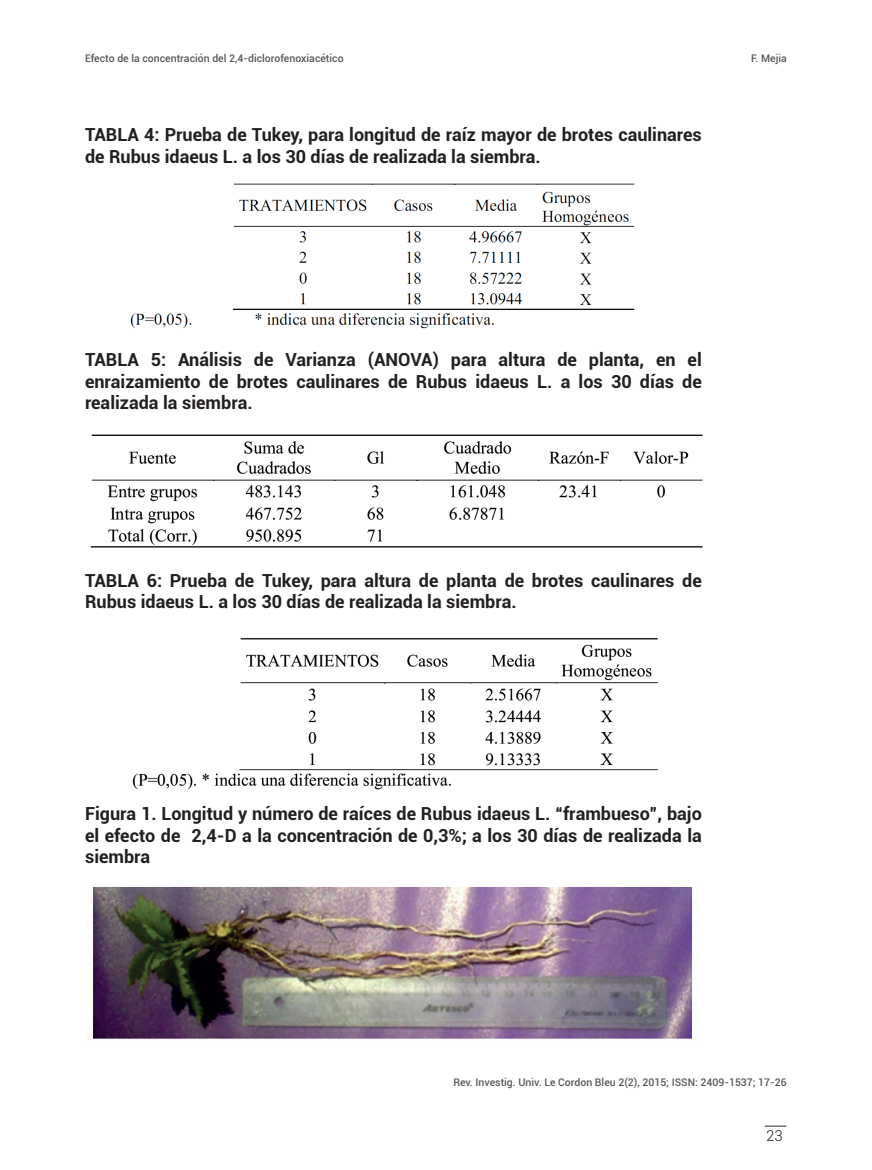
<style>
.page{position:relative;width:872px;height:1170px;background:#fff}
.page>*{position:absolute;margin:0;border:0;box-sizing:border-box;transform-origin:0 0}
.t1{font:700 18px/21.6px "Roboto";color:#231f20}
.t2{font:300 15px "Roboto";color:#231f20}
.t3{font:500 10.5px "Roboto";color:#57585a}
</style>
<div class="page">
<svg style="left:765px;top:1125px;width:21px;height:1px"></svg>
<img style="left:90px;top:887px;width:603px;height:153px">
<img style="left:130px;top:183px;width:505px;height:146px">
<img style="left:90px;top:434px;width:613px;height:114px">
<img style="left:132px;top:638px;width:526px;height:152px">
<p class="t3" style="left:85px;top:51px;width:260px">Efecto de la concentración del 2,4-diclorofenoxiacético</p>
<p class="t3" style="left:751px;top:51px;width:37px">F. Mejia</p>
<p class="t1" style="left:85px;top:123px;width:618px">TABLA 4: Prueba de Tukey, para longitud de raíz mayor de brotes caulinares de Rubus idaeus L. a los 30 días de realizada la siembra.</p>
<p class="t1" style="left:85px;top:348px;width:618px;text-align:justify">TABLA 5: Análisis de Varianza (ANOVA) para altura de planta, en el enraizamiento de brotes caulinares de Rubus idaeus L. a los 30 días de realizada la siembra.</p>
<p class="t1" style="left:85px;top:569px;width:618px">TABLA 6: Prueba de Tukey, para altura de planta de brotes caulinares de<br>Rubus idaeus L. a los 30 días de realizada la siembra.</p>
<p class="t1" style="left:85px;top:802px;width:618px;text-align:justify">Figura 1. Longitud y número de raíces de Rubus idaeus L. “frambueso”, bajo el efecto de 2,4-D a la concentración de 0,3%; a los 30 días de realizada la siembra</p>
<p class="t3" style="left:453px;top:1075px;width:335px">Rev. Investig. Univ. Le Cordon Bleu 2(2), 2015; ISSN: 2409-1537; 17-26</p>
<p class="t2" style="left:766px;top:1124px;width:18px">23</p>
</div>
